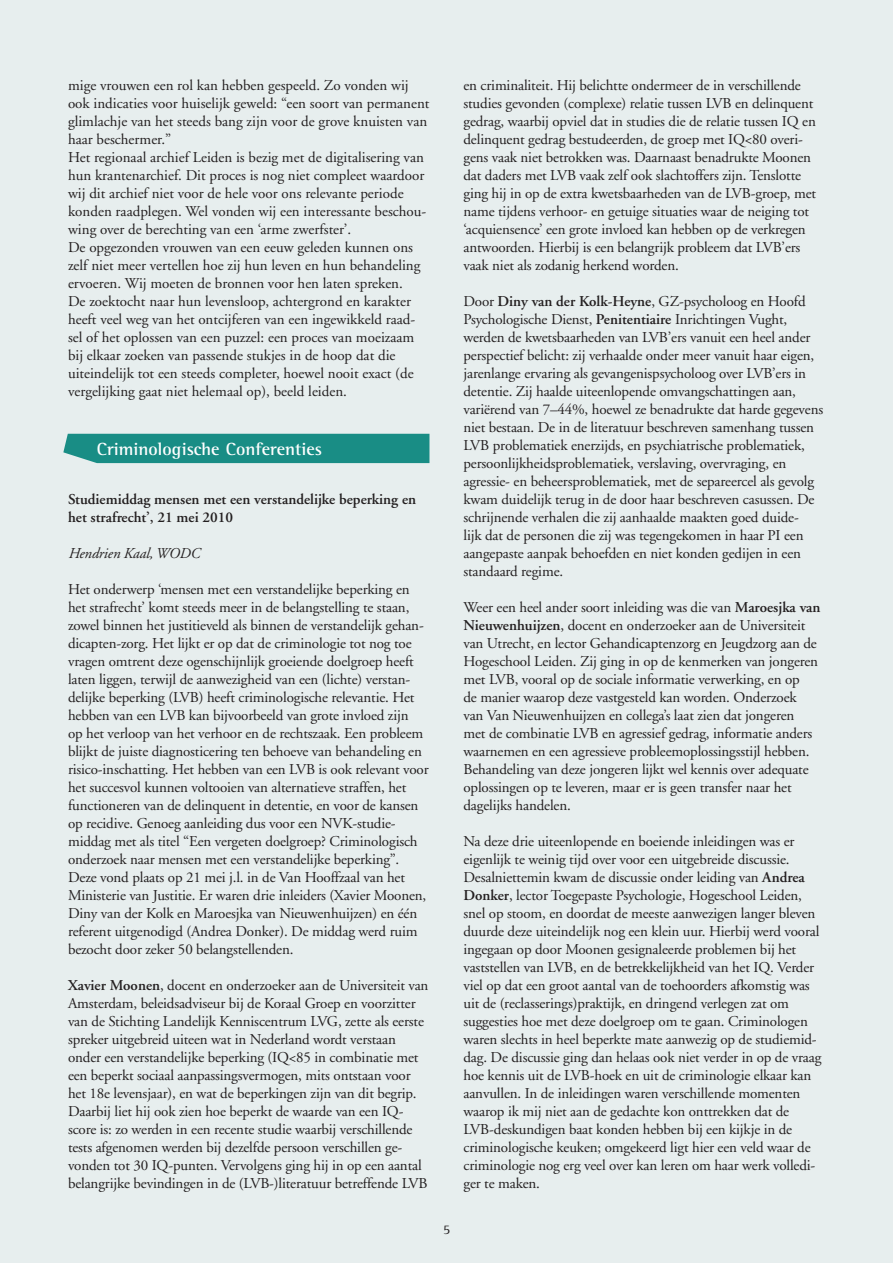
<style>
.page{position:relative;width:893px;height:1263px;background:#e7eeee}
.page>*{position:absolute;margin:0;border:0;box-sizing:border-box;transform-origin:0 0}
.t1{font:700 18px "Rotis Semi Serif";color:#fff}
.t2{font:15px/18px "Adobe Garamond";letter-spacing:-.01em;color:#231f20}
.t3{font:600 15px/18px "Adobe Garamond";color:#231f20}
.t4{font:italic 15px "Adobe Garamond";letter-spacing:-.01em;color:#231f20}
.t5{font:13.5px "Rotis Semi Serif";color:#231f20}
.s1{font-weight:600}
</style>
<div class="page">
<div style="left:63px;top:434px;width:366px;height:29px;background:#198d85"></div>
<p class="t2" style="left:68px;top:77px;width:363px">mige vrouwen een rol kan hebben gespeeld. Zo vonden wij ook indicaties voor huiselijk geweld: “een soort van permanent glimlachje van het steeds bang zijn voor de grove knuisten van haar beschermer.”<br>Het regionaal archief Leiden is bezig met de digitalisering van hun krantenarchief. Dit proces is nog niet compleet waardoor wij dit archief niet voor de hele voor ons relevante periode konden raadplegen. Wel vonden wij een interessante beschou&shy;wing over de berechting van een ‘arme zwerfster’.<br>De opgezonden vrouwen van een eeuw geleden kunnen ons zelf niet meer vertellen hoe zij hun leven en hun behandeling ervoeren. Wij moeten de bronnen voor hen laten spreken.<br>De zoektocht naar hun levensloop, achtergrond en karakter heeft veel weg van het ontcijferen van een ingewikkeld raad&shy;sel of het oplossen van een puzzel: een proces van moeizaam bij elkaar zoeken van passende stukjes in de hoop dat die uiteindelijk tot een steeds completer, hoewel nooit exact (de vergelijking gaat niet helemaal op), beeld leiden.</p>
<p class="t1" style="left:97px;top:438px;width:227px">Criminologische Conferenties</p>
<p class="t3" style="left:68px;top:491px;width:350px">Studiemiddag mensen met een verstandelijke beperking en het strafrecht’, 21 mei 2010</p>
<p class="t4" style="left:68px;top:545px;width:133px">Hendrien Kaal, WODC</p>
<p class="t2" style="left:68px;top:581px;width:362px">Het onderwerp ‘mensen met een verstandelijke beperking en het strafrecht’ komt steeds meer in de belangstelling te staan, zowel binnen het justitieveld als binnen de verstandelijk gehan&shy;dicapten-zorg. Het lijkt er op dat de criminologie tot nog toe vragen omtrent deze ogenschijnlijk groeiende doelgroep heeft laten liggen, terwijl de aanwezigheid van een (lichte) verstan&shy;delijke beperking (LVB) heeft criminologische relevantie. Het hebben van een LVB kan bijvoorbeeld van grote invloed zijn<br>op het verloop van het verhoor en de rechtszaak. Een probleem blijkt de juiste diagnosticering ten behoeve van behandeling en risico-inschatting. Het hebben van een LVB is ook relevant voor het succesvol kunnen voltooien van alternatieve straffen, het functioneren van de delinquent in detentie, en voor de kansen op recidive. Genoeg aanleiding dus voor een NVK-studie&shy;middag met als titel “Een vergeten doelgroep? Criminologisch onderzoek naar mensen met een verstandelijke beperking”.<br>Deze vond plaats op 21 mei j.l. in de Van Hooffzaal van het Ministerie van Justitie. Er waren drie inleiders (Xavier Moonen, Diny van der Kolk en Maroesjka van Nieuwenhuijzen) en één referent uitgenodigd (Andrea Donker). De middag werd ruim bezocht door zeker 50 belangstellenden.</p>
<p class="t2" style="left:68px;top:977px;width:362px"><span class="s1">Xavier Moonen</span>, docent en onderzoeker aan de Universiteit van Amsterdam, beleidsadviseur bij de Koraal Groep en voorzitter van de Stichting Landelijk Kenniscentrum LVG, zette als eerste spreker uitgebreid uiteen wat in Nederland wordt verstaan onder een verstandelijke beperking (IQ&lt;85 in combinatie met een beperkt sociaal aanpassingsvermogen, mits ontstaan voor het 18e levensjaar), en wat de beperkingen zijn van dit begrip.<br>Daarbij liet hij ook zien hoe beperkt de waarde van een IQ&shy;score is: zo werden in een recente studie waarbij verschillende tests afgenomen werden bij dezelfde persoon verschillen ge&shy;vonden tot 30 IQ-punten. Vervolgens ging hij in op een aantal belangrijke bevindingen in de (LVB-)literatuur betreffende LVB</p>
<p class="t5" style="left:443px;top:1222px;width:9px">5</p>
<p class="t2" style="left:463px;top:77px;width:354px">en criminaliteit. Hij belichtte ondermeer de in verschillende studies gevonden (complexe) relatie tussen LVB en delinquent gedrag, waarbij opviel dat in studies die de relatie tussen IQ en delinquent gedrag bestudeerden, de groep met IQ&lt;80 overi&shy;gens vaak niet betrokken was. Daarnaast benadrukte Moonen dat daders met LVB vaak zelf ook slachtoffers zijn. Tenslotte ging hij in op de extra kwetsbaarheden van de LVB-groep, met name tijdens verhoor- en getuige situaties waar de neiging tot ‘acquiensence’ een grote invloed kan hebben op de verkregen antwoorden. Hierbij is een belangrijk probleem dat LVB’ers vaak niet als zodanig herkend worden.</p>
<p class="t2" style="left:463px;top:293px;width:361px">Door <span class="s1">Diny van der Kolk-Heyne</span>, GZ-psycholoog en Hoofd Psychologische Dienst, <span class="s1">Penitentiaire</span> Inrichtingen Vught, werden de kwetsbaarheden van LVB’ers vanuit een heel ander perspectief belicht: zij verhaalde onder meer vanuit haar eigen, jarenlange ervaring als gevangenispsycholoog over LVB’ers in detentie. Zij haalde uiteenlopende omvangschattingen aan, variërend van 7–44%, hoewel ze benadrukte dat harde gegevens niet bestaan. De in de literatuur beschreven samenhang tussen LVB problematiek enerzijds, en psychiatrische problematiek, persoonlijkheidsproblematiek, verslaving, overvraging, en agressie- en beheersproblematiek, met de separeercel als gevolg kwam duidelijk terug in de door haar beschreven casussen. De schrijnende verhalen die zij aanhaalde maakten goed duide-<br>lijk dat de personen die zij was tegengekomen in haar PI een aangepaste aanpak behoefden en niet konden gedijen in een standaard regime.</p>
<p class="t2" style="left:463px;top:599px;width:358px">Weer een heel ander soort inleiding was die van <span class="s1">Maroesjka van Nieuwenhuijzen</span>, docent en onderzoeker aan de Universiteit van Utrecht, en lector Gehandicaptenzorg en Jeugdzorg aan de Hogeschool Leiden. Zij ging in op de kenmerken van jongeren met LVB, vooral op de sociale informatie verwerking, en op<br>de manier waarop deze vastgesteld kan worden. Onderzoek<br>van Van Nieuwenhuijzen en collega’s laat zien dat jongeren<br>met de combinatie LVB en agressief gedrag, informatie anders waarnemen en een agressieve probleemoplossingsstijl hebben.<br>Behandeling van deze jongeren lijkt wel kennis over adequate oplossingen op te leveren, maar er is geen transfer naar het dagelijks handelen.</p>
<p class="t2" style="left:463px;top:833px;width:359px">Na deze drie uiteenlopende en boeiende inleidingen was er eigenlijk te weinig tijd over voor een uitgebreide discussie.<br>Desalniettemin kwam de discussie onder leiding van <span class="s1">Andrea Donker</span>, lector Toegepaste Psychologie, Hogeschool Leiden, snel op stoom, en doordat de meeste aanwezigen langer bleven duurde deze uiteindelijk nog een klein uur. Hierbij werd vooral ingegaan op door Moonen gesignaleerde problemen bij het vaststellen van LVB, en de betrekkelijkheid van het IQ. Verder viel op dat een groot aantal van de toehoorders afkomstig was uit de (reclasserings)praktijk, en dringend verlegen zat om suggesties hoe met deze doelgroep om te gaan. Criminologen waren slechts in heel beperkte mate aanwezig op de studiemid&shy;dag. De discussie ging dan helaas ook niet verder in op de vraag hoe kennis uit de LVB-hoek en uit de criminologie elkaar kan aanvullen. In de inleidingen waren verschillende momenten waarop ik mij niet aan de gedachte kon onttrekken dat de LVB-deskundigen baat konden hebben bij een kijkje in de criminologische keuken; omgekeerd ligt hier een veld waar de criminologie nog erg veel over kan leren om haar werk volledi&shy;ger te maken.</p>
</div>
